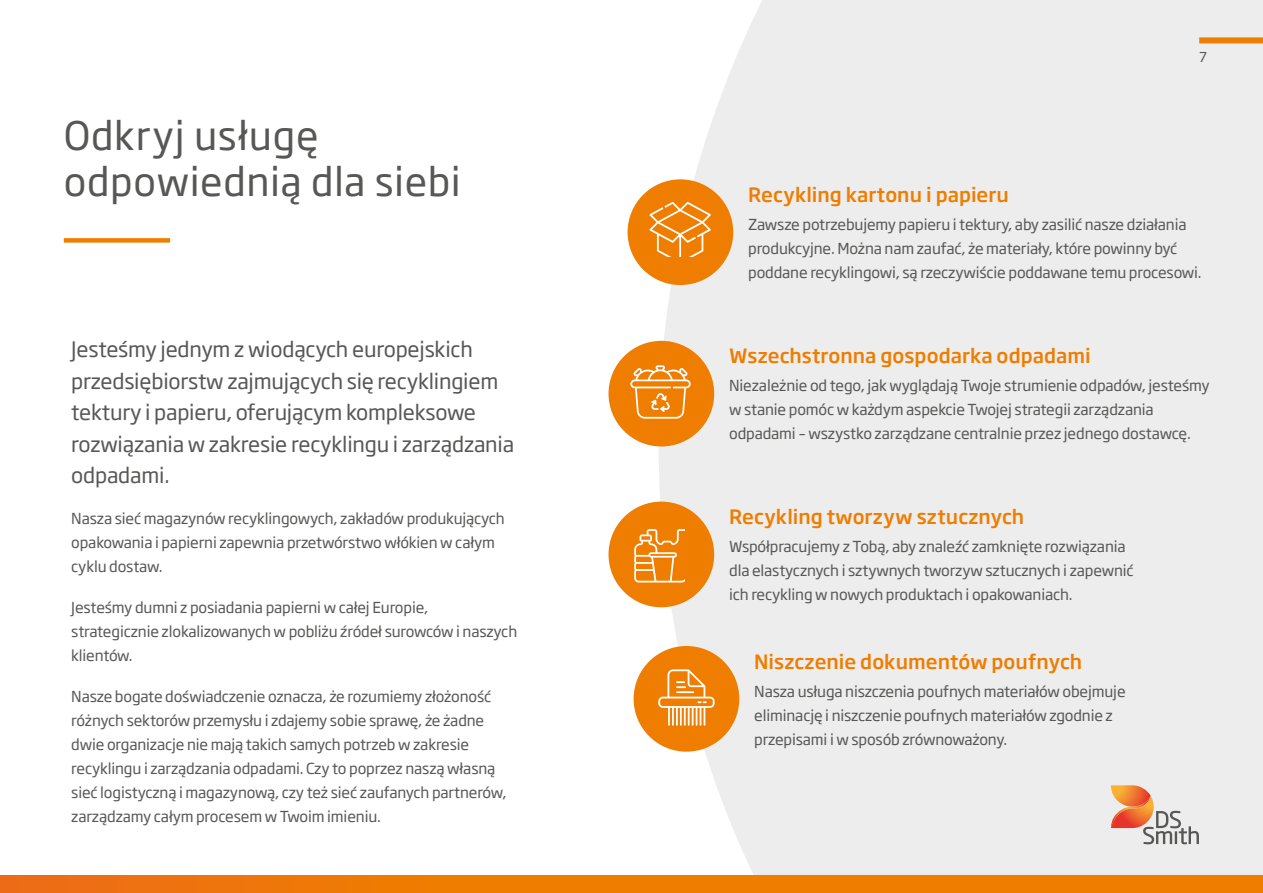
<style>
.page{position:relative;width:1263px;height:893px;background:#fff}
.page>*{position:absolute;margin:0;border:0;box-sizing:border-box;transform-origin:0 0}
.t1{font:39px/46.8px "Soho Gothic Pro";letter-spacing:.015em;color:#575756}
.t2{font:21px/31.5px "Soho Gothic Pro";letter-spacing:-.01em;color:#575756}
.t3{font:500 19.5px "Soho Gothic Pro";letter-spacing:.005em;color:#ef7d00}
.t4{font:15px/24px "Soho Gothic Pro";letter-spacing:-.01em;color:#575756}
.t5{font:13.5px "Soho Gothic Pro";color:#575756}
</style>
<div class="page">
<div style="left:659px;top:0;width:604px;height:875px;background:#ededed"></div>
<div style="left:1199px;top:37px;width:64px;height:6px;background:#ef7d00"></div>
<div style="left:0;top:875px;width:1263px;height:18px;background:#ef7d00"></div>
<div style="left:0;top:875px;width:536px;height:18px;background:#ee760a"></div>
<svg style="left:1111px;top:785px;width:88px;height:59px;background:#ddbba9"></svg>
<div style="left:64px;top:238px;width:106px;height:5px;background:#ef7d00"></div>
<div style="left:628px;top:179px;width:105px;height:106px;background:#ef7d00;border-radius:50%"></div>
<div style="left:608px;top:341px;width:106px;height:105px;background:#ef7d00;border-radius:50%"></div>
<div style="left:608px;top:502px;width:106px;height:105px;background:#ef7d00;border-radius:50%"></div>
<div style="left:634px;top:646px;width:105px;height:106px;background:#ef7d00;border-radius:50%"></div>
<svg style="left:649px;top:202px;width:62px;height:55px"></svg>
<svg style="left:630px;top:365px;width:61px;height:54px"></svg>
<svg style="left:658px;top:669px;width:57px;height:57px"></svg>
<svg style="left:634px;top:529px;width:50px;height:53px"></svg>
<h1 class="t1" style="left:64px;top:110px;width:399px">Odkryj usługę odpowiednią dla siebi</h1>
<h2 class="t2" style="left:71px;top:333px;width:444px">Jesteśmy jednym z wiodących europejskich przedsiębiorstw zajmujących się recyklingiem tektury i papieru, oferującym kompleksowe rozwiązania w zakresie recyklingu i zarządzania odpadami.</h2>
<p class="t4" style="left:71px;top:506px;width:435px">Nasza sieć magazynów recyklingowych, zakładów produkujących opakowania i papierni zapewnia przetwórstwo włókien w całym cyklu dostaw.</p>
<p class="t4" style="left:71px;top:595px;width:447px">Jesteśmy dumni z posiadania papierni w całej Europie, strategicznie zlokalizowanych w pobliżu źródeł surowców i naszych klientów.</p>
<p class="t4" style="left:71px;top:684px;width:437px">Nasze bogate doświadczenie oznacza, że rozumiemy złożoność różnych sektorów przemysłu i zdajemy sobie sprawę, że żadne dwie organizacje nie mają takich samych potrzeb w zakresie recyklingu i zarządzania odpadami. Czy to poprzez naszą własną sieć logistyczną i magazynową, czy też sieć zaufanych partnerów, zarządzamy całym procesem w Twoim imieniu.</p>
<p class="t5" style="left:1199px;top:47px;width:9px">7</p>
<h3 class="t3" style="left:748px;top:179px;width:262px">Recykling kartonu i papieru</h3>
<p class="t4" style="left:748px;top:212px;width:455px">Zawsze potrzebujemy papieru i tektury, aby zasilić nasze działania produkcyjne. Można nam zaufać, że materiały, które powinny być poddane recyklingowi, są rzeczywiście poddawane temu procesowi.</p>
<h3 class="t3" style="left:729px;top:341px;width:363px">Wszechstronna gospodarka odpadami</h3>
<p class="t4" style="left:729px;top:373px;width:482px">Niezależnie od tego, jak wyglądają Twoje strumienie odpadów, jesteśmy w stanie pomóc w każdym aspekcie Twojej strategii zarządzania odpadami – wszystko zarządzane centralnie przez jednego dostawcę.</p>
<h3 class="t3" style="left:729px;top:501px;width:297px">Recykling tworzyw sztucznych</h3>
<p class="t4" style="left:729px;top:534px;width:406px">Współpracujemy z Tobą, aby znaleźć zamknięte rozwiązania dla elastycznych i sztywnych tworzyw sztucznych i zapewnić ich recykling w nowych produktach i opakowaniach.</p>
<h3 class="t3" style="left:754px;top:646px;width:329px">Niszczenie dokumentów poufnych</h3>
<p class="t4" style="left:754px;top:679px;width:373px">Nasza usługa niszczenia poufnych materiałów obejmuje eliminację i niszczenie poufnych materiałów zgodnie z przepisami i w sposób zrównoważony.</p>
</div>
